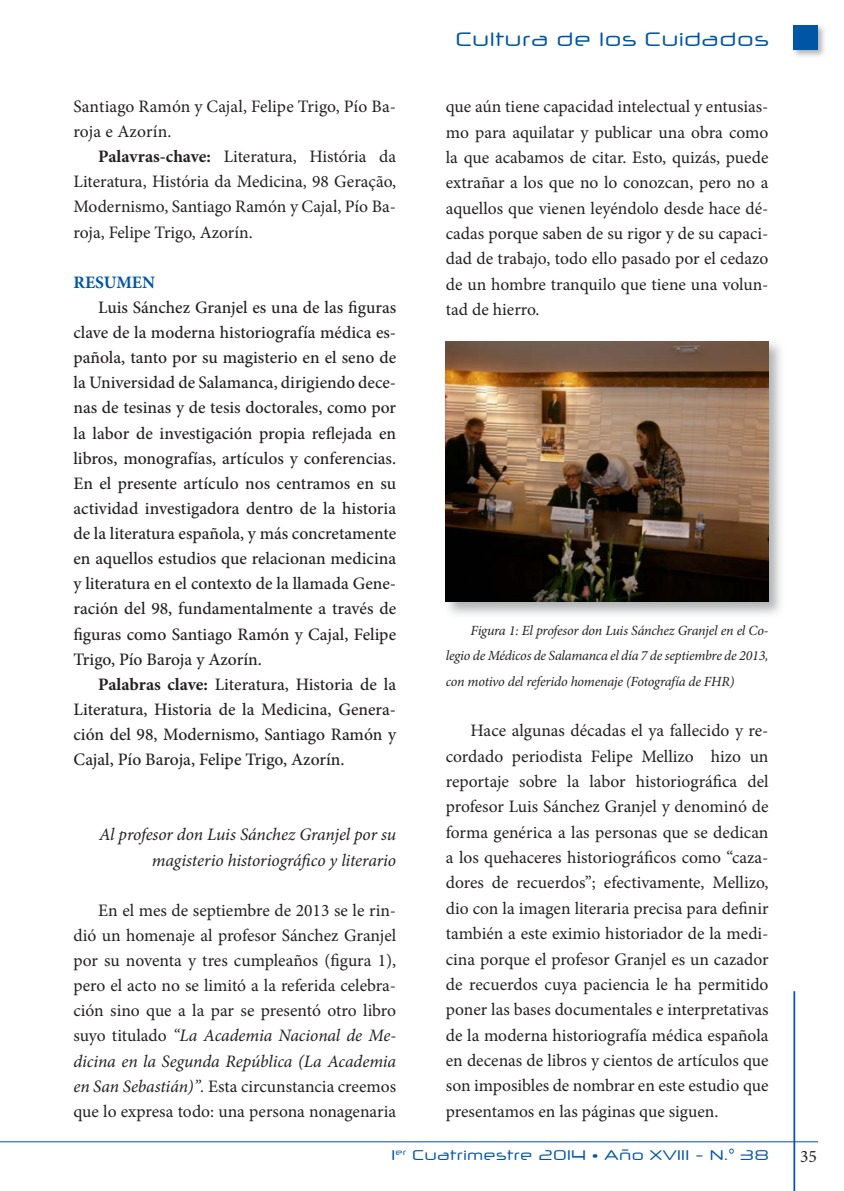
<style>
.page{position:relative;width:844px;height:1191px;background:#fff}
.page>*{position:absolute;margin:0;border:0;box-sizing:border-box;transform-origin:0 0}
.t1{font:19.25px "Neuropol X Free";color:#0155a5}
.t2{font:17.5px/25.4px "Minion Pro";color:#231f20;text-align:justify}
.t3{font:500 17.5px/25px "Minion Pro";letter-spacing:-.005em;color:#231f20;text-align:justify}
.t4{font:italic 17.5px/25.2px "Minion Pro";letter-spacing:-.01em;color:#231f20;text-align:right}
.t5{font:700 17.5px "Minion Pro";color:#0155a5}
.t6{font:italic 14px/25.4px "Minion Pro";letter-spacing:-.015em;color:#231f20;text-align:justify}
.t7{font:14px "Neuropol X Free";color:#0155a5}
.s1{font-weight:700}
.s2{font-style:italic}
</style>
<div class="page">
<hr style="left:793px;top:991px;width:2px;height:200px;background:#0155a5">
<hr style="left:0;top:1141px;width:818px;height:1px;background:#0155a5">
<img style="left:793px;top:25px;width:32px;height:32px">
<div style="left:793px;top:25px;width:25px;height:25px;background:#0155a5"></div>
<img style="left:445px;top:341px;width:336px;height:274px">
<img style="left:445px;top:341px;width:323px;height:260px">
<p class="t2" style="left:73px;top:94px;width:324px">Santiago Ramón y Cajal, Felipe Trigo, Pío Ba&shy;roja e Azorín.</p>
<p class="t2" style="left:73px;top:144px;width:324px;text-indent:25px"><span class="s1">Palavras-chave:</span> Literatura, História da Literatura, História da Medicina, 98 Geração, Modernismo, Santiago Ramón y Cajal, Pío Ba&shy;roja, Felipe Trigo, Azorín.</p>
<p class="t5" style="left:73px;top:270px;width:83px">RESUMEN</p>
<p class="t3" style="left:73px;top:295px;width:324px;text-indent:25px">Luis Sánchez Granjel es una de las figuras clave de la moderna historiografía médica es&shy;pañola, tanto por su magisterio en el seno de la Universidad de Salamanca, dirigiendo dece&shy;nas de tesinas y de tesis doctorales, como por la labor de investigación propia reflejada en libros, monografías, artículos y conferencias.<br>En el presente artículo nos centramos en su actividad investigadora dentro de la historia de la literatura española, y más concretamente en aquellos estudios que relacionan medicina y literatura en el contexto de la llamada Gene&shy;ración del 98, fundamentalmente a través de figuras como Santiago Ramón y Cajal, Felipe Trigo, Pío Baroja y Azorín.</p>
<p class="t3" style="left:73px;top:671px;width:324px;text-indent:25px"><span class="s1">Palabras clave:</span> Literatura, Historia de la Literatura, Historia de la Medicina, Genera&shy;ción del 98, Modernismo, Santiago Ramón y Cajal, Pío Baroja, Felipe Trigo, Azorín.</p>
<p class="t4" style="left:99px;top:822px;width:298px">Al profesor don Luis Sánchez Granjel por su magisterio historiográfico y literario</p>
<p class="t2" style="left:73px;top:897px;width:324px;text-indent:25px">En el mes de septiembre de 2013 se le rin&shy;dió un homenaje al profesor Sánchez Granjel por su noventa y tres cumpleaños (figura 1), pero el acto no se limitó a la referida celebra&shy;ción sino que a la par se presentó otro libro suyo titulado <span class="s2">“La Academia Nacional de Me&shy;dicina en la Segunda República (La Academia en San Sebastián)”.</span> Esta circunstancia creemos que lo expresa todo: una persona nonagenaria</p>
<p class="t1" style="left:455px;top:27px;width:315px">Cultura de los Cuidados</p>
<p class="t2" style="left:445px;top:94px;width:324px">que aún tiene capacidad intelectual y entusias&shy;mo para aquilatar y publicar una obra como la que acabamos de citar. Esto, quizás, puede extrañar a los que no lo conozcan, pero no a aquellos que vienen leyéndolo desde hace dé&shy;cadas porque saben de su rigor y de su capaci&shy;dad de trabajo, todo ello pasado por el cedazo de un hombre tranquilo que tiene una volun&shy;tad de hierro.</p>
<p class="t6" style="left:445px;top:618px;width:324px;text-indent:25px">Figura 1: El profesor don Luis Sánchez Granjel en el Co&shy;legio de Médicos de Salamanca el día 7 de septiembre de 2013, con motivo del referido homenaje (Fotografía de FHR)</p>
<p class="t2" style="left:445px;top:718px;width:324px;text-indent:25px">Hace algunas décadas el ya fallecido y re&shy;cordado periodista Felipe Mellizo hizo un reportaje sobre la labor historiográfica del profesor Luis Sánchez Granjel y denominó de forma genérica a las personas que se dedican a los quehaceres historiográficos como “caza&shy;dores de recuerdos”; efectivamente, Mellizo, dio con la imagen literaria precisa para definir también a este eximio historiador de la medi&shy;cina porque el profesor Granjel es un cazador de recuerdos cuya paciencia le ha permitido poner las bases documentales e interpretativas de la moderna historiografía médica española en decenas de libros y cientos de artículos que son imposibles de nombrar en este estudio que presentamos en las páginas que siguen.</p>
<p class="t7" style="left:391px;top:1146px;width:379px">1<sup>er</sup> Cuatrimestre 2014 • Año XVIII - N.° 38</p>
<p class="t2" style="left:800px;top:1143px;width:18px">35</p>
</div>
